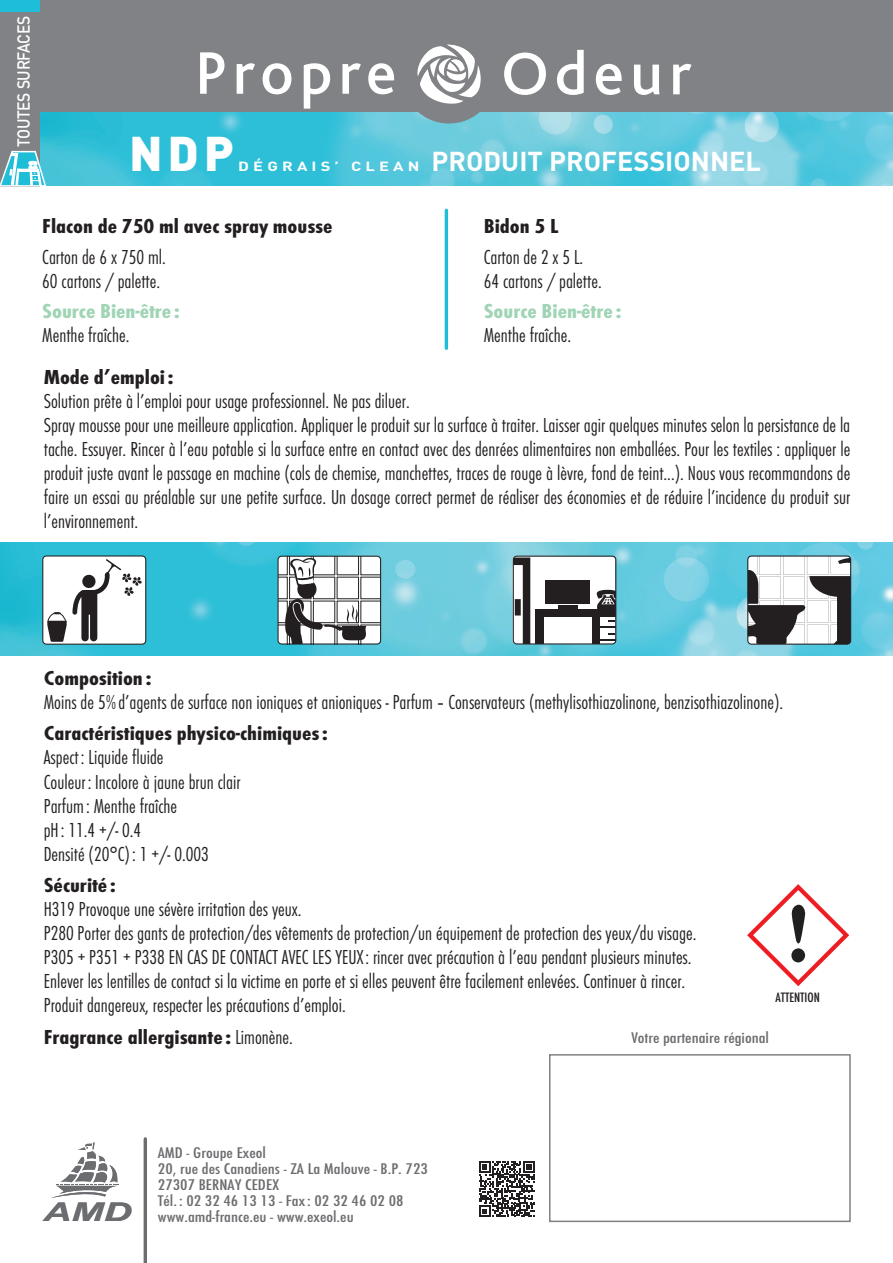
<style>
.page{position:relative;width:893px;height:1263px;background:#fff}
.page>*{position:absolute;margin:0;border:0;box-sizing:border-box;transform-origin:0 0}
.t1{font:500 62.85px "Bliss";letter-spacing:.1em;color:#fff}
.t2{font:900 48.15px "DIN";color:#fff}
.t3{font:700 27px "DIN";color:#fff}
.t4{font:italic 700 25.8px "Arial";color:#6c6d70;scale:1.51 1}
.t5{font:300 condensed 21px/24px "Futura T";color:#231f20}
.t6{font:700 condensed 21px "Futura T";color:#231f20;scale:1.2 1}
.t7{font:700 condensed 21px "Futura T";color:#9fd4b5;scale:1.2 1}
.t8{font:500 17.4px "DIN";letter-spacing:-.025em;color:#fff;scale:.9 1}
.t9{font:500 condensed 16.05px/16px "Futura T";color:#6c6d70;scale:1.22 1}
.t10{font:500 condensed 14.1px "Futura T";color:#231f20;scale:1.05 1}
.s1{font-size:13.2px}
.s2{font-weight:300}
</style>
<div class="page">
<div style="left:0;top:0;width:893px;height:185px;background:#808285"></div>
<div style="left:549px;top:1054px;width:302px;height:168px;background:#fff;border:2px solid #808285"></div>
<div style="left:0;top:0;width:40px;height:12px;background:#1ebed8"></div>
<img style="left:40px;top:113px;width:853px;height:72px">
<img style="left:0;top:542px;width:893px;height:113px">
<div style="left:402px;top:29px;width:94px;height:95px;background:#808285;border-radius:50%"></div>
<svg style="left:417px;top:45px;width:64px;height:59px"></svg>
<hr style="left:144px;top:1139px;width:3px;height:124px;background:#6c6d70">
<svg style="left:51px;top:1142px;width:68px;height:56px"></svg>
<svg style="left:0;top:150px;width:47px;height:37px"></svg>
<svg style="left:479px;top:1161px;width:56px;height:56px"></svg>
<hr style="left:445px;top:210px;width:3px;height:138px;background:#1ebed8">
<svg style="left:747px;top:884px;width:102px;height:102px"></svg>
<svg style="left:278px;top:555px;width:103px;height:89px"></svg>
<div style="left:513px;top:556px;width:102px;height:88px;background:#fff;border-radius:4px"></div>
<div style="left:513px;top:556px;width:103px;height:88px;border:1px solid #231f20;border-radius:4px"></div>
<svg style="left:513px;top:557px;width:17px;height:87px"></svg>
<div style="left:515px;top:599px;width:6px;height:16px;background:#231f20"></div>
<div style="left:535px;top:609px;width:81px;height:8px;background:#231f20"></div>
<div style="left:535px;top:611px;width:8px;height:33px;background:#231f20"></div>
<div style="left:592px;top:612px;width:8px;height:32px;background:#231f20"></div>
<hr style="left:596px;top:639px;width:20px;height:2px;background:#231f20">
<svg style="left:609px;top:633px;width:6px;height:2px"></svg>
<svg style="left:600px;top:620px;width:16px;height:7px"></svg>
<div style="left:545px;top:580px;width:45px;height:24px;background:#231f20"></div>
<div style="left:559px;top:605px;width:19px;height:5px;background:#231f20"></div>
<svg style="left:596px;top:589px;width:20px;height:20px"></svg>
<div style="left:43px;top:556px;width:103px;height:88px;background:#fff;border-radius:4px"></div>
<div style="left:42px;top:555px;width:104px;height:90px;border:1px solid #231f20;border-radius:4px"></div>
<svg style="left:47px;top:559px;width:95px;height:83px"></svg>
<svg style="left:749px;top:556px;width:102px;height:88px"></svg>
<div style="left:747px;top:555px;width:104px;height:90px;border:1px solid #231f20;border-radius:4px"></div>
<p class="t8" style="left:13px;top:147px;width:147px;rotate:-90deg">TOUTES SURFACES</p>
<h1 class="t1" style="left:195px;top:40px;width:202px">Propre</h1>
<h1 class="t1" style="left:502px;top:41px;width:191px">Odeur</h1>
<h2 class="t2" style="left:129px;top:121px;width:106px">NDP</h2>
<p class="t3" style="left:238px;top:143px;width:524px"><span class="s1">D É G R A I S ’ C L E A N</span> PRODUIT PROFESSIONNEL</p>
<p class="t6" style="left:42px;top:213px;width:243px">Flacon de 750 ml avec spray mousse</p>
<p class="t5" style="left:42px;top:245px;width:125px">Carton de 6 x 750 ml.<br>60 cartons / palette.</p>
<p class="t7" style="left:42px;top:299px;width:116px">Source Bien-être:</p>
<p class="t5" style="left:42px;top:323px;width:89px">Menthe fraîche.</p>
<p class="t6" style="left:484px;top:213px;width:64px">Bidon 5 L</p>
<p class="t5" style="left:484px;top:245px;width:119px">Carton de 2 x 5 L.<br>64 cartons / palette.</p>
<p class="t7" style="left:484px;top:299px;width:116px">Source Bien-être:</p>
<p class="t5" style="left:484px;top:323px;width:89px">Menthe fraîche.</p>
<p class="t6" style="left:44px;top:365px;width:110px">Mode d’emploi:</p>
<p class="t5" style="left:44px;top:389px;width:808px">Solution prête à l’emploi pour usage professionnel. Ne pas diluer.<br>Spray mousse pour une meilleure application. Appliquer le produit sur la surface à traiter. Laisser agir quelques minutes selon la persistance de la tache. Essuyer. Rincer à l’eau potable si la surface entre en contact avec des denrées alimentaires non emballées. Pour les textiles : appliquer le produit juste avant le passage en machine (cols de chemise, manchettes, traces de rouge à lèvre, fond de teint...). Nous vous recommandons de faire un essai au préalable sur une petite surface. Un dosage correct permet de réaliser des économies et de réduire l’incidence du produit sur l’environnement.</p>
<p class="t6" style="left:44px;top:666px;width:91px">Composition:</p>
<p class="t5" style="left:44px;top:690px;width:741px">Moins de 5%d’agents de surface non ioniques et anioniques - Parfum – Conservateurs (methylisothiazolinone, benzisothiazolinone).</p>
<p class="t6" style="left:44px;top:721px;width:239px">Caractéristiques physico-chimiques:</p>
<p class="t5" style="left:44px;top:745px;width:198px">Aspect: Liquide fluide<br>Couleur: Incolore à jaune brun clair<br>Parfum: Menthe fraîche<br>pH: 11.4 +/- 0.4<br>Densité (20°C): 1 +/- 0.003</p>
<p class="t6" style="left:44px;top:873px;width:62px">Sécurité:</p>
<p class="t5" style="left:44px;top:897px;width:654px">H319 Provoque une sévère irritation des yeux.<br>P280 Porter des gants de protection/des vêtements de protection/un équipement de protection des yeux/du visage.<br>P305 + P351 + P338 EN CAS DE CONTACT AVEC LES YEUX: rincer avec précaution à l’eau pendant plusieurs minutes.<br>Enlever les lentilles de contact si la victime en porte et si elles peuvent être facilement enlevées. Continuer à rincer.<br>Produit dangereux, respecter les précautions d’emploi.</p>
<p class="t6" style="left:44px;top:1024px;width:209px">Fragrance allergisante: <span class="s2">Limonène.</span></p>
<p class="t10" style="left:775px;top:989px;width:44px">ATTENTION</p>
<p class="t9" style="left:631px;top:1029px;width:114px">Votre partenaire régional</p>
<p class="t4" style="left:43px;top:1195px;width:60px">AMD</p>
<p class="t9" style="left:158px;top:1144px;width:223px">AMD - Groupe Exeol<br>20, rue des Canadiens - ZA La Malouve - B.P. 723<br>27307 BERNAY CEDEX<br>Tél.: 02 32 46 13 13 - Fax: 02 32 46 02 08 www.amd-france.eu - www.exeol.eu</p>
</div>
